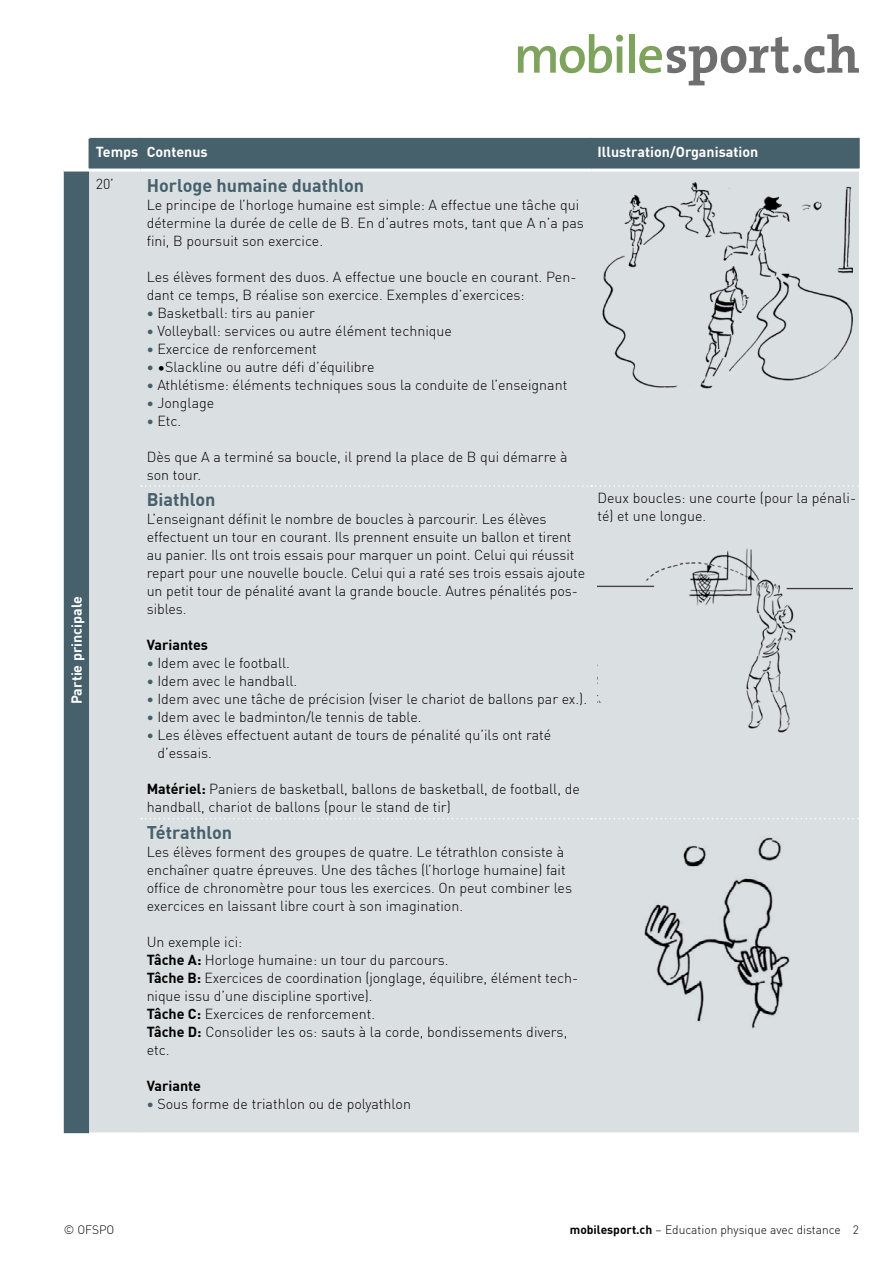
<style>
.page{position:relative;width:893px;height:1263px;background:#fff}
.page>*{position:absolute;margin:0;border:0;box-sizing:border-box;transform-origin:0 0}
.h_Untertitel{font:700 18px "DINOT";color:#46606c}
.Tabellenzelle{font:300 14.25px/18px "DINOT";color:#000}
.Tabellenkopf{font:700 14.25px "DINOT";color:#fff}
.h3_Untertitel{font:700 14.25px "DINOT";color:#000}
.h3_Untertitel-2{font:700 14.25px "DINOT";color:#fff}
.t1{font:300 12px "DINOT";color:#000}
.s1{font-weight:700;color:#46606c}
.s2{font-weight:700}
</style>
<div class="page">
<svg style="left:518px;top:34px;width:105px;height:39px"></svg>
<div style="left:629px;top:34px;width:6px;height:39px;background:#7ea35d"></div>
<svg style="left:639px;top:37px;width:150px;height:48px"></svg>
<div style="left:793px;top:65px;width:8px;height:8px;background:#706f6f;border-radius:50%"></div>
<svg style="left:804px;top:34px;width:55px;height:39px"></svg>
<div style="left:64px;top:138px;width:794px;height:995px;background:#46606c"></div>
<div style="left:89px;top:172px;width:770px;height:960px;background:#dadfe2"></div>
<svg style="left:141px;top:818px;width:718px;height:1px"></svg>
<hr style="left:64px;top:137px;width:26px;height:2px;background:#fff">
<hr style="left:89px;top:139px;width:1px;height:30px;background:#46606c">
<hr style="left:140px;top:138px;width:1px;height:31px;background:#46606c">
<hr style="left:590px;top:138px;width:2px;height:31px;background:#46606c">
<hr style="left:858px;top:138px;width:2px;height:31px;background:#46606c">
<hr style="left:64px;top:169px;width:25px;height:3px;background:#fff">
<hr style="left:89px;top:169px;width:51px;height:3px;background:#fff">
<hr style="left:140px;top:169px;width:451px;height:3px;background:#fff">
<hr style="left:591px;top:169px;width:269px;height:3px;background:#fff">
<svg style="left:141px;top:485px;width:718px;height:2px"></svg>
<hr style="left:89px;top:1132px;width:51px;height:2px;background:#fff">
<hr style="left:140px;top:1132px;width:451px;height:2px;background:#fff">
<hr style="left:591px;top:1132px;width:268px;height:2px;background:#fff">
<img style="left:597px;top:178px;width:256px;height:216px">
<img style="left:597px;top:547px;width:256px;height:191px">
<img style="left:597px;top:826px;width:226px;height:216px">
<h3 class="h3_Untertitel-2" style="left:66px;top:704px;width:110px;rotate:-90deg">Partie principale</h3>
<p class="Tabellenkopf" style="left:96px;top:141px;width:44px">Temps</p>
<p class="Tabellenkopf" style="left:147px;top:141px;width:62px">Contenus</p>
<p class="Tabellenkopf" style="left:597px;top:141px;width:162px">Illustration/Organisation</p>
<p class="Tabellenzelle" style="left:96px;top:174px;width:20px">20’</p>
<h2 class="h_Untertitel" style="left:147px;top:171px;width:219px">Horloge humaine duathlon</h2>
<p class="Tabellenzelle" style="left:147px;top:194px;width:439px">Le principe de l’horloge humaine est simple: A effectue une tâche qui détermine la durée de celle de B. En d’autres mots, tant que A n’a pas fini, B poursuit son exercice.</p>
<p class="Tabellenzelle" style="left:147px;top:266px;width:431px">Les élèves forment des duos. A effectue une boucle en courant. Pen&shy;dant ce temps, B réalise son exercice. Exemples d’exercices:</p>
<p class="Tabellenzelle" style="left:147px;top:302px;width:170px"><span class="s1">•</span> Basketball: tirs au panier</p>
<p class="Tabellenzelle" style="left:147px;top:320px;width:307px"><span class="s1">•</span> Volleyball: services ou autre élément technique</p>
<p class="Tabellenzelle" style="left:147px;top:338px;width:172px"><span class="s1">•</span> Exercice de renforcement</p>
<p class="Tabellenzelle" style="left:147px;top:356px;width:229px"><span class="s1">•</span> •Slackline ou autre défi d’équilibre</p>
<p class="Tabellenzelle" style="left:147px;top:374px;width:422px"><span class="s1">•</span> Athlétisme: éléments techniques sous la conduite de l’enseignant</p>
<p class="Tabellenzelle" style="left:147px;top:392px;width:69px"><span class="s1">•</span> Jonglage</p>
<p class="Tabellenzelle" style="left:147px;top:410px;width:36px"><span class="s1">•</span> Etc.</p>
<p class="Tabellenzelle" style="left:147px;top:446px;width:423px">Dès que A a terminé sa boucle, il prend la place de B qui démarre à son tour.</p>
<h2 class="h_Untertitel" style="left:147px;top:486px;width:70px">Biathlon</h2>
<p class="Tabellenzelle" style="left:147px;top:509px;width:440px">L’enseignant définit le nombre de boucles à parcourir. Les élèves effectuent un tour en courant. Ils prennent ensuite un ballon et tirent au panier. Ils ont trois essais pour marquer un point. Celui qui réussit repart pour une nouvelle boucle. Celui qui a raté ses trois essais ajoute un petit tour de pénalité avant la grande boucle. Autres pénalités pos&shy;sibles.</p>
<h3 class="h3_Untertitel" style="left:147px;top:634px;width:63px">Variantes</h3>
<p class="Tabellenzelle" style="left:147px;top:653px;width:145px"><span class="s1">•</span> Idem avec le football.</p>
<p class="Tabellenzelle" style="left:147px;top:671px;width:152px"><span class="s1">•</span> Idem avec le handball.</p>
<p class="Tabellenzelle" style="left:147px;top:689px;width:442px"><span class="s1">•</span> Idem avec une tâche de précision (viser le chariot de ballons par ex.).</p>
<p class="Tabellenzelle" style="left:147px;top:707px;width:277px"><span class="s1">•</span> Idem avec le badminton/le tennis de table.</p>
<p class="Tabellenzelle" style="left:157px;top:725px;width:395px;text-indent:-11px"><span class="s1">•</span> Les élèves effectuent autant de tours de pénalité qu’ils ont raté d’essais.</p>
<p class="Tabellenzelle" style="left:147px;top:779px;width:435px"><span class="s2">Matériel:</span> Paniers de basketball, ballons de basketball, de football, de handball, chariot de ballons (pour le stand de tir)</p>
<h2 class="h_Untertitel" style="left:147px;top:818px;width:87px">Tétrathlon</h2>
<p class="Tabellenzelle" style="left:147px;top:841px;width:427px">Les élèves forment des groupes de quatre. Le tétrathlon consiste à enchaîner quatre épreuves. Une des tâches (l’horloge humaine) fait office de chronomètre pour tous les exercices. On peut combiner les exercices en laissant libre court à son imagination.</p>
<p class="Tabellenzelle" style="left:147px;top:931px;width:97px">Un exemple ici:</p>
<p class="Tabellenzelle" style="left:147px;top:949px;width:303px"><span class="s2">Tâche A:</span> Horloge humaine: un tour du parcours.</p>
<p class="Tabellenzelle" style="left:147px;top:967px;width:433px"><span class="s2">Tâche B:</span> Exercices de coordination (jonglage, équilibre, élément tech&shy;nique issu d’une discipline sportive).</p>
<p class="Tabellenzelle" style="left:147px;top:1003px;width:230px"><span class="s2">Tâche C:</span> Exercices de renforcement.</p>
<p class="Tabellenzelle" style="left:147px;top:1021px;width:422px"><span class="s2">Tâche D:</span> Consolider les os: sauts à la corde, bondissements divers, etc.</p>
<h3 class="h3_Untertitel" style="left:147px;top:1074px;width:56px">Variante</h3>
<p class="Tabellenzelle" style="left:147px;top:1093px;width:266px"><span class="s1">•</span> Sous forme de triathlon ou de polyathlon</p>
<p class="Tabellenzelle" style="left:597px;top:488px;width:260px">Deux boucles: une courte (pour la pénali&shy;té) et une longue.</p>
<p class="t1" style="left:64px;top:1220px;width:52px">© OFSPO</p>
<p class="t1" style="left:570px;top:1220px;width:291px"><span class="s2">mobilesport.ch</span> – Education physique avec distance 2</p>
</div>
